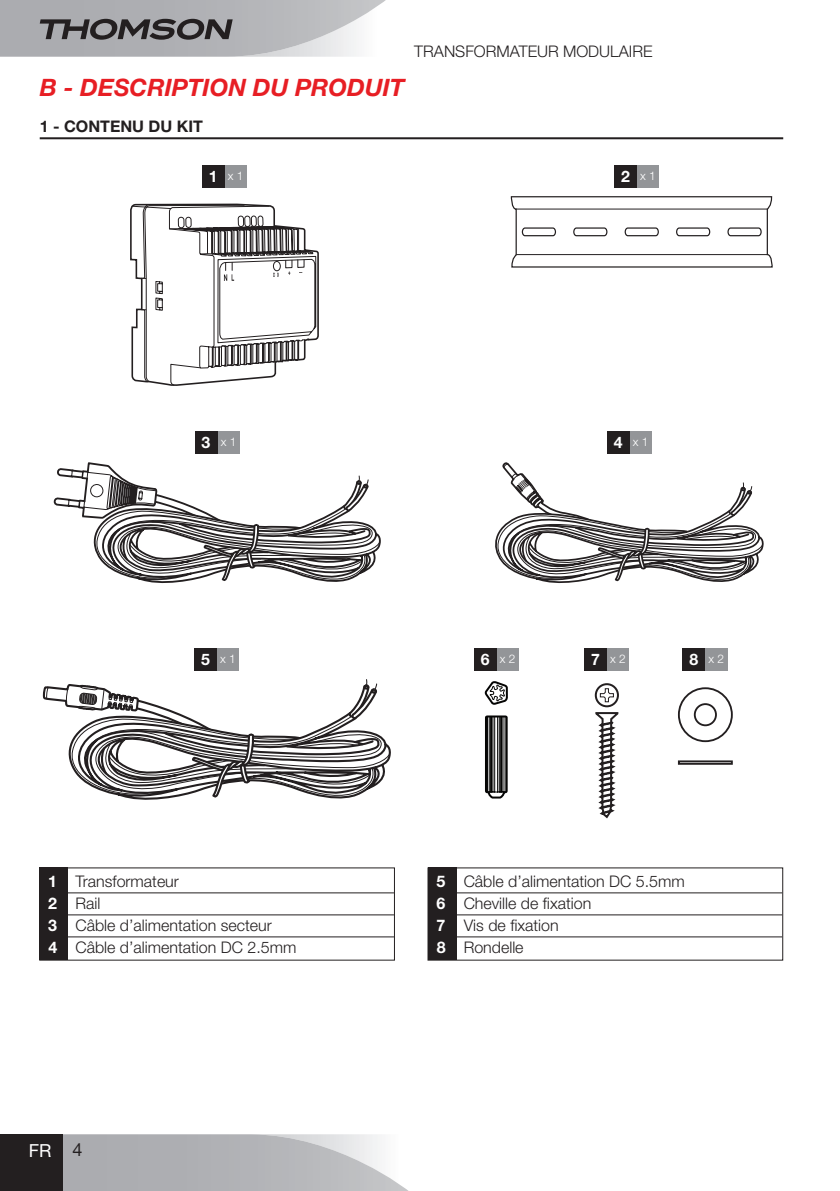
<style>
.page{position:relative;width:840px;height:1191px;background:#fff}
.page>*{position:absolute;margin:0;border:0;box-sizing:border-box;transform-origin:0 0}
.t1{font:italic 700 24px "Helvetica Neue";color:#e71e24}
.t2{font:18px "Helvetica Neue";color:#fff}
.t3{font:300 16px/22px "Helvetica Neue";color:#231f20}
.t4{font:700 16px "Helvetica Neue";color:#231f20}
.t5{font:300 11.8px "Helvetica Neue";letter-spacing:.28em;color:#fff}
.s1{font-weight:700;font-size:15.8px}
.s2{font-weight:700;color:#fff}
.s3{color:#231f20}
</style>
<div class="page">
<svg style="left:62px;top:1134px;width:346px;height:57px;background:#babbbe"></svg>
<div style="left:0;top:1134px;width:62px;height:57px;background:#231f20"></div>
<svg style="left:0;top:0;width:385px;height:57px;background:#acadb0"></svg>
<hr style="left:40px;top:137px;width:742px;height:2px;background:#231f20">
<div style="left:40px;top:867px;width:28px;height:93px;background:#231f20"></div>
<hr style="left:40px;top:892px;width:354px;height:1px;background:#231f20">
<hr style="left:40px;top:914px;width:354px;height:1px;background:#231f20">
<hr style="left:40px;top:936px;width:354px;height:1px;background:#231f20">
<div style="left:39px;top:867px;width:356px;height:93px;border:1px solid #231f20"></div>
<div style="left:428px;top:867px;width:28px;height:93px;background:#231f20"></div>
<hr style="left:428px;top:892px;width:353px;height:1px;background:#231f20">
<hr style="left:428px;top:914px;width:353px;height:1px;background:#231f20">
<hr style="left:428px;top:936px;width:353px;height:1px;background:#231f20">
<svg style="left:130px;top:203px;width:189px;height:183px"></svg>
<div style="left:202px;top:165px;width:45px;height:22px;background:#939598"></div>
<div style="left:202px;top:165px;width:22px;height:22px;background:#231f20"></div>
<svg style="left:54px;top:462px;width:326px;height:121px"></svg>
<div style="left:195px;top:431px;width:45px;height:22px;background:#939598"></div>
<div style="left:195px;top:431px;width:22px;height:22px;background:#231f20"></div>
<svg style="left:43px;top:679px;width:347px;height:120px"></svg>
<div style="left:194px;top:648px;width:45px;height:22px;background:#939598"></div>
<div style="left:194px;top:648px;width:23px;height:22px;background:#231f20"></div>
<svg style="left:495px;top:462px;width:268px;height:121px"></svg>
<div style="left:606px;top:431px;width:45px;height:22px;background:#939598"></div>
<div style="left:606px;top:431px;width:23px;height:22px;background:#231f20"></div>
<svg style="left:485px;top:715px;width:22px;height:83px"></svg>
<hr style="left:494px;top:716px;width:1px;height:76px;background:#050504">
<hr style="left:497px;top:716px;width:1px;height:76px;background:#050504">
<hr style="left:498px;top:716px;width:1px;height:76px;background:#050504">
<hr style="left:500px;top:716px;width:1px;height:76px;background:#050504">
<hr style="left:501px;top:716px;width:1px;height:76px;background:#050504">
<hr style="left:502px;top:716px;width:1px;height:76px;background:#050504">
<hr style="left:504px;top:716px;width:1px;height:76px;background:#050504">
<hr style="left:487px;top:716px;width:1px;height:76px;background:#050504">
<hr style="left:488px;top:716px;width:1px;height:76px;background:#050504">
<hr style="left:490px;top:716px;width:1px;height:76px;background:#050504">
<hr style="left:491px;top:716px;width:1px;height:76px;background:#050504">
<hr style="left:492px;top:716px;width:1px;height:76px;background:#050504">
<svg style="left:484px;top:681px;width:23px;height:24px"></svg>
<svg style="left:595px;top:712px;width:23px;height:106px"></svg>
<svg style="left:595px;top:684px;width:22px;height:22px"></svg>
<div style="left:594px;top:683px;width:24px;height:24px;border:2px solid #231f20;border-radius:50%"></div>
<svg style="left:599px;top:688px;width:14px;height:14px"></svg>
<div style="left:473px;top:648px;width:45px;height:22px;background:#939598"></div>
<div style="left:473px;top:648px;width:23px;height:22px;background:#231f20"></div>
<div style="left:584px;top:648px;width:45px;height:22px;background:#939598"></div>
<div style="left:584px;top:648px;width:22px;height:22px;background:#231f20"></div>
<svg style="left:677px;top:687px;width:55px;height:56px"></svg>
<div style="left:677px;top:760px;width:55px;height:4px;border:2px solid #231f20"></div>
<div style="left:682px;top:648px;width:45px;height:22px;background:#939598"></div>
<div style="left:682px;top:648px;width:22px;height:22px;background:#231f20"></div>
<svg style="left:510px;top:196px;width:262px;height:72px"></svg>
<div style="left:614px;top:165px;width:45px;height:22px;background:#939598"></div>
<div style="left:614px;top:165px;width:22px;height:22px;background:#231f20"></div>
<p class="t3" style="left:414px;top:40px;width:240px">Transformateur modulaire</p>
<h1 class="t1" style="left:40px;top:73px;width:366px">B - DESCRIPTION DU PRODUIT</h1>
<p class="t4" style="left:40px;top:116px;width:37px">1 - CONTENU</p>
<p class="t4" style="left:148px;top:116px;width:56px">DU KIT</p>
<p class="t5" style="left:209px;top:169px;width:36px"><span class="s1">1</span> x1</p>
<p class="t5" style="left:620px;top:169px;width:36px"><span class="s1">2</span> x1</p>
<p class="t5" style="left:201px;top:435px;width:36px"><span class="s1">3</span> x1</p>
<p class="t5" style="left:201px;top:651px;width:36px"><span class="s1">5</span> x1</p>
<p class="t5" style="left:613px;top:435px;width:36px"><span class="s1">4</span> x1</p>
<p class="t5" style="left:480px;top:651px;width:36px"><span class="s1">6</span> x2</p>
<p class="t5" style="left:591px;top:651px;width:36px"><span class="s1">7</span> x2</p>
<p class="t5" style="left:689px;top:651px;width:36px"><span class="s1">8</span> x2</p>
<p class="t3" style="left:48px;top:869px;width:249px"><span class="s2">1</span> Transformateur<br><span class="s2">2</span> Rail<br><span class="s2">3</span> Câble d’alimentation secteur<br><span class="s2">4</span> Câble d’alimentation DC 2.5mm</p>
<p class="t3" style="left:436px;top:869px;width:249px"><span class="s2">5</span> Câble d’alimentation DC 5.5mm<br><span class="s2">6</span> Cheville de fixation<br><span class="s2">7</span> Vis de fixation<br><span class="s2">8</span> Rondelle</p>
<p class="t2" style="left:29px;top:1139px;width:55px">FR <span class="s3">4</span></p>
</div>
